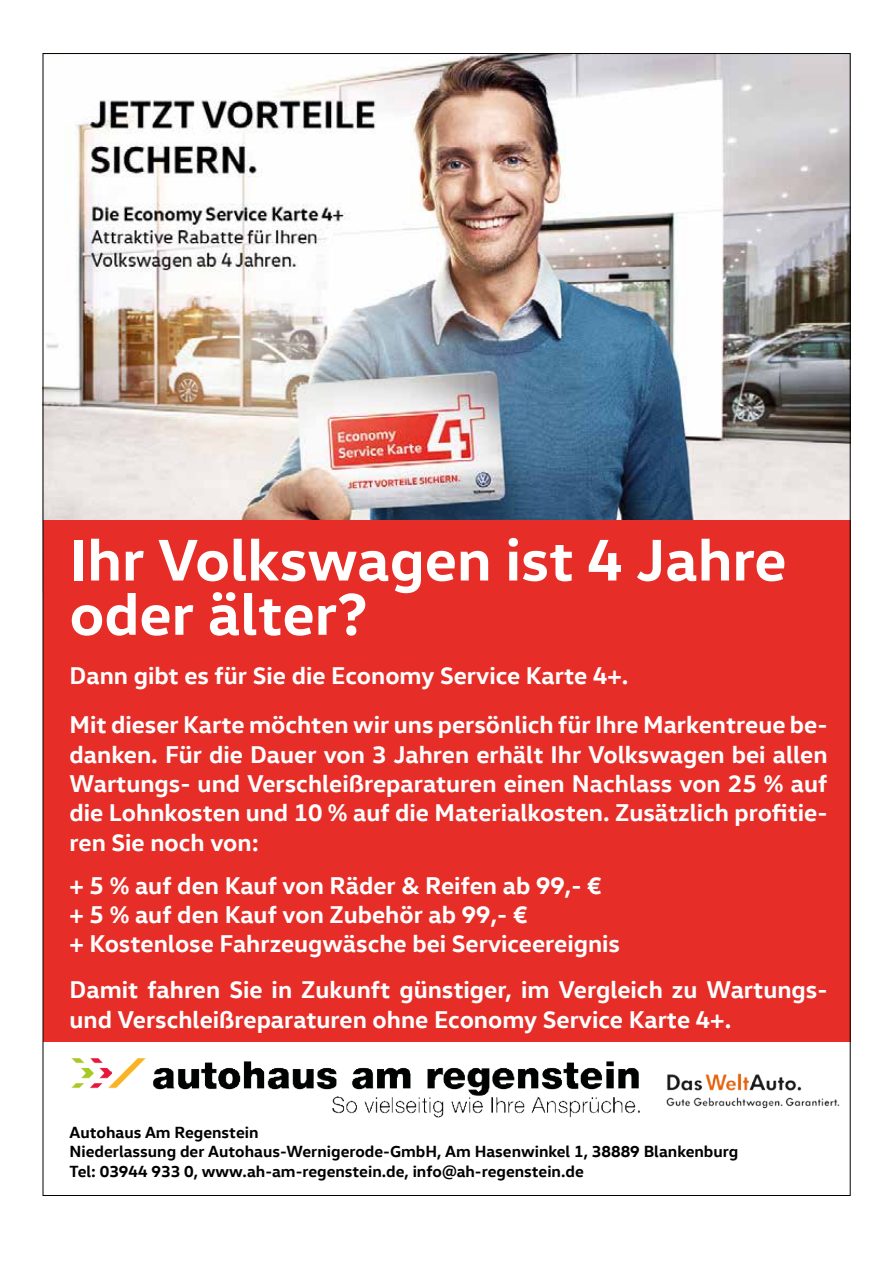
<style>
.page{position:relative;width:893px;height:1263px;background:#fff}
.page>*{position:absolute;margin:0;border:0;box-sizing:border-box;transform-origin:0 0}
.t1{font:700 59.7px/54.3px "VW Head Office";color:#fff}
.t2{font:700 24.45px/29.2px "VW Head Office";color:#fff}
.t3{font:700 16.35px/19.5px "VW Head Office";color:#000}
</style>
<div class="page">
<img style="left:45px;top:55px;width:803px;height:466px">
<div style="left:43px;top:521px;width:807px;height:675px;background:#e62d27"></div>
<div style="left:43px;top:1042px;width:807px;height:154px;background:#fff"></div>
<img style="left:71px;top:1058px;width:569px;height:60px">
<img style="left:666px;top:1073px;width:174px;height:36px">
<h1 class="t1" style="left:70px;top:530px;width:718px">Ihr Volkswagen ist 4 Jahre oder älter?</h1>
<p class="t2" style="left:70px;top:649px;width:759px;line-height:49.7px">Dann gibt es für Sie die Economy Service Karte 4+.<br>Mit dieser Karte möchten wir uns persönlich für Ihre Markentreue be-</p>
<p class="t2" style="left:70px;top:738px;width:759px;text-align:justify">danken. Für die Dauer von 3 Jahren erhält Ihr Volkswagen bei allen Wartungs- und Verschleißreparaturen einen Nachlass von 25 % auf die Lohnkosten und 10 % auf die Materialkosten. Zusätzlich profitie&shy;ren Sie noch von:</p>
<p class="t2" style="left:70px;top:869px;width:552px">+ 5 % auf den Kauf von Räder &amp; Reifen ab 99,- € + 5 % auf den Kauf von Zubehör ab 99,- €<br>+ Kostenlose Fahrzeugwäsche bei Serviceereignis</p>
<p class="t2" style="left:70px;top:974px;width:759px">Damit fahren Sie in Zukunft günstiger, im Vergleich zu Wartungs&shy;und Verschleißreparaturen ohne Economy Service Karte 4+.</p>
<p class="t3" style="left:70px;top:1121px;width:670px">Autohaus Am Regenstein<br>Niederlassung der Autohaus-Wernigerode-GmbH, Am Hasenwinkel 1, 38889 Blankenburg<br>Tel: 03944 933 0, www.ah-am-regenstein.de, info@ah-regenstein.de</p>
</div>
